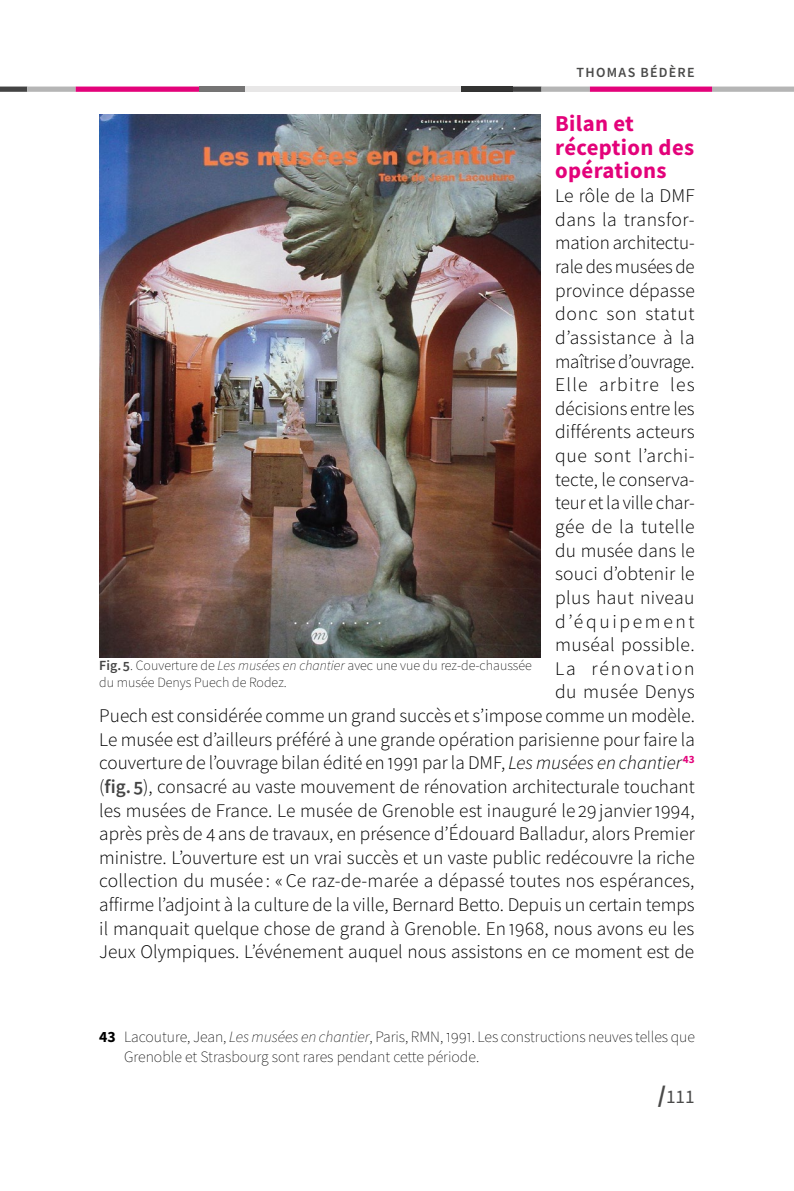
<style>
.page{position:relative;width:794px;height:1191px;background:#fff}
.page>*{position:absolute;margin:0;border:0;box-sizing:border-box;transform-origin:0 0}
.t1{font:700 22.75px/23.6px "Source Sans Pro";letter-spacing:.015em;color:#e3027a}
.t2{font:300 19.25px/23.6px "Source Sans Pro";color:#000;text-align:right}
.t3{font:19.25px "Source Sans Pro";color:#4a4a49}
.t4{font:200 15.75px/20.1px "Source Sans Pro";color:#000}
.t5{font:200 14px/17.5px "Source Sans Pro";color:#000}
.t6{font:600 14px "Source Sans Pro";letter-spacing:.09em;color:#4a4a49}
.s1{font-style:italic}
.s2{font-weight:600;color:#444}
.s3{font-weight:700}
.s4{font-weight:700;font-size:24.5px}
</style>
<div class="page">
<svg style="left:0;top:87px;width:794px;height:5px;background:#c1538e"></svg>
<div style="left:199px;top:87px;width:46px;height:5px;background:#757474"></div>
<div style="left:245px;top:87px;width:216px;height:5px;background:#e8e7e7"></div>
<div style="left:461px;top:87px;width:52px;height:5px;background:#333332"></div>
<img style="left:99px;top:114px;width:441px;height:543px">
<p class="t6" style="left:576px;top:63px;width:120px">THOMAS BÉDÈRE</p>
<p class="t1" style="left:555px;top:111px;width:141px">Bilan et réception des opérations</p>
<p class="t2" style="left:99px;top:184px;width:597px">Le rôle de la DMF<br>dans la transfor-<br>mation architectu-<br>rale des musées de<br>province dépasse<br>donc son statut<br>d’assistance à la<br>maîtrise d’ouvrage.<br>Elle arbitre les<br>décisions entre les<br>différents acteurs<br>que sont l’archi-<br>tecte, le conserva-<br>teur et la ville char-<br>gée de la tutelle<br>du musée dans le<br>souci d’obtenir le<br>plus haut niveau<br>d’équipement<br>muséal possible.<br>La rénovation<br>du musée Denys<br>Puech est considérée comme un grand succès et s’impose comme un modèle.<br>Le musée est d’ailleurs préféré à une grande opération parisienne pour faire la couverture de l’ouvrage bilan édité en 1991 par la DMF, <span class="s1">Les musées en chantier</span> <sup>43 </sup>(<span class="s2">FIG. 5</span>), consacré au vaste mouvement de rénovation architecturale touchant les musées de France. Le musée de Grenoble est inauguré le 29 janvier 1994, après près de 4 ans de travaux, en présence d’Édouard Balladur, alors Premier ministre. L’ouverture est un vrai succès et un vaste public redécouvre la riche collection du musée : « Ce raz-de-marée a dépassé toutes nos espérances, affirme l’adjoint à la culture de la ville, Bernard Betto. Depuis un certain temps il manquait quelque chose de grand à Grenoble. En 1968, nous avons eu les Jeux Olympiques. L’événement auquel nous assistons en ce moment est de</p>
<p class="t5" style="left:99px;top:656px;width:434px"><span class="s2">FIG. 5</span>. Couverture de <span class="s1">Les musées en chantier</span> avec une vue du rez-de-chaussée du musée Denys Puech de Rodez.</p>
<p class="t4" style="left:124px;top:1026px;width:572px;text-indent:-25px"><span class="s3">43</span> Lacouture, Jean, <span class="s1">Les musées en chantier</span>, Paris, RMN, 1991. Les constructions neuves telles que<br>Grenoble et Strasbourg sont rares pendant cette période.</p>
<p class="t3" style="left:657px;top:1084px;width:39px"><span class="s4">/</span>111</p>
</div>
